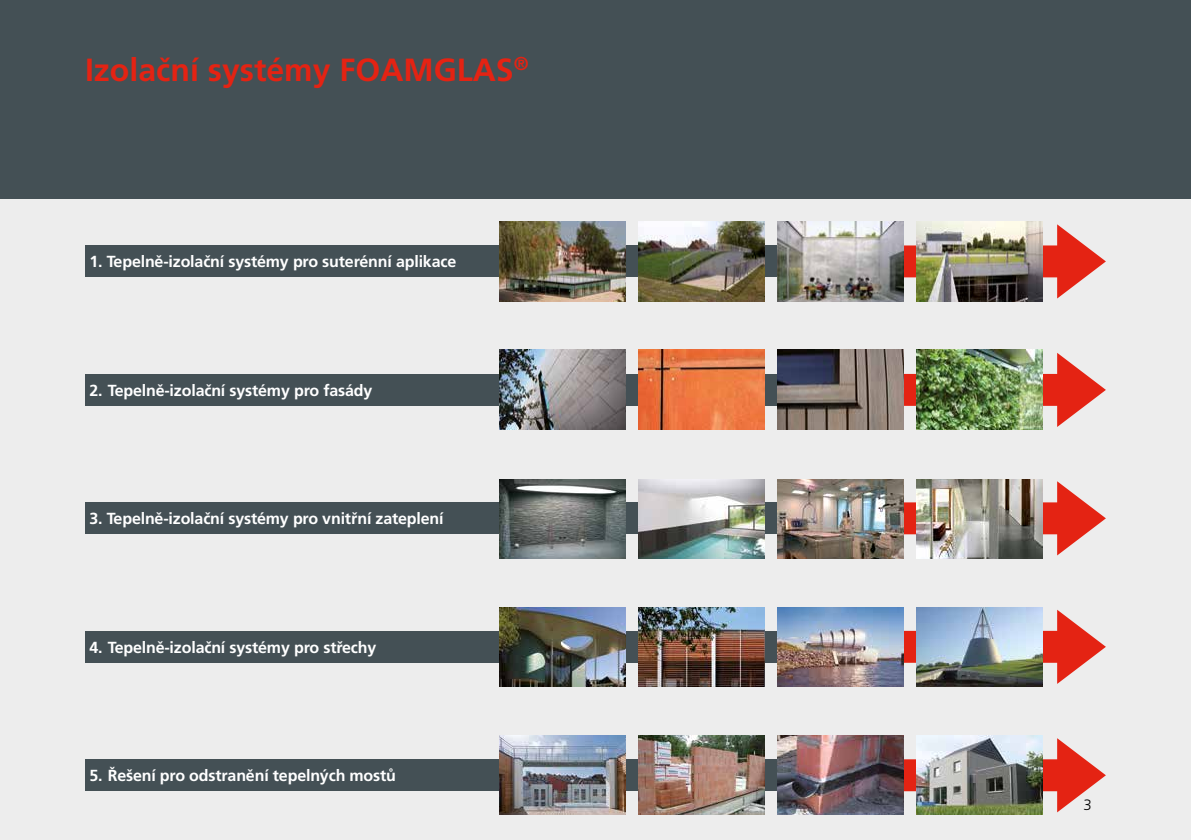
<style>
.page{position:relative;width:1191px;height:840px;background:#fff}
.page>*{position:absolute;margin:0;border:0;box-sizing:border-box;transform-origin:0 0}
.t1{font:700 32px "Frutiger LT Pro";color:#e42313}
.t2{font:700 16px "Frutiger LT Pro";letter-spacing:-.01em;color:#fff}
.t3{font:300 15px "Frutiger LT Pro";color:#000}
</style>
<div class="page">
<div style="left:0;top:0;width:1191px;height:839px;background:#ededed"></div>
<div style="left:0;top:0;width:1191px;height:198px;background:#445055"></div>
<div style="left:85px;top:245px;width:698px;height:32px;background:#445055"></div>
<div style="left:85px;top:374px;width:698px;height:31px;background:#445055"></div>
<div style="left:85px;top:502px;width:698px;height:32px;background:#445055"></div>
<div style="left:85px;top:630px;width:698px;height:32px;background:#445055"></div>
<div style="left:85px;top:758px;width:698px;height:32px;background:#445055"></div>
<svg style="left:903px;top:224px;width:203px;height:74px"></svg>
<svg style="left:903px;top:352px;width:203px;height:75px"></svg>
<svg style="left:903px;top:481px;width:203px;height:74px"></svg>
<svg style="left:903px;top:609px;width:203px;height:74px"></svg>
<svg style="left:903px;top:737px;width:203px;height:74px"></svg>
<img style="left:638px;top:222px;width:126px;height:79px">
<img style="left:638px;top:349px;width:126px;height:80px">
<img style="left:638px;top:479px;width:126px;height:79px">
<img style="left:638px;top:607px;width:126px;height:79px">
<img style="left:638px;top:735px;width:126px;height:79px">
<img style="left:499px;top:222px;width:126px;height:79px">
<img style="left:499px;top:349px;width:126px;height:80px">
<img style="left:499px;top:479px;width:126px;height:79px">
<img style="left:499px;top:607px;width:126px;height:79px">
<img style="left:499px;top:735px;width:126px;height:79px">
<img style="left:777px;top:222px;width:126px;height:79px">
<img style="left:777px;top:349px;width:126px;height:80px">
<img style="left:777px;top:479px;width:126px;height:79px">
<img style="left:777px;top:607px;width:126px;height:79px">
<img style="left:777px;top:735px;width:126px;height:79px">
<img style="left:916px;top:222px;width:126px;height:79px">
<img style="left:916px;top:349px;width:126px;height:80px">
<img style="left:916px;top:479px;width:126px;height:79px">
<img style="left:916px;top:607px;width:126px;height:79px">
<img style="left:916px;top:735px;width:126px;height:79px">
<h1 class="t1" style="left:85px;top:51px;width:445px">Izolační systémy FOAMGLAS<sup>®</sup></h1>
<p class="t2" style="left:89px;top:252px;width:368px">1. Tepelně-izolační systémy pro suterénní aplikace</p>
<p class="t2" style="left:89px;top:381px;width:284px">2. Tepelně-izolační systémy pro fasády</p>
<p class="t2" style="left:89px;top:509px;width:356px">3. Tepelně-izolační systémy pro vnitřní zateplení</p>
<p class="t2" style="left:89px;top:637px;width:288px">4. Tepelně-izolační systémy pro střechy</p>
<p class="t2" style="left:89px;top:765px;width:308px">5. Řešení pro odstranění tepelných mostů</p>
<p class="t3" style="left:1083px;top:795px;width:10px">3</p>
</div>
